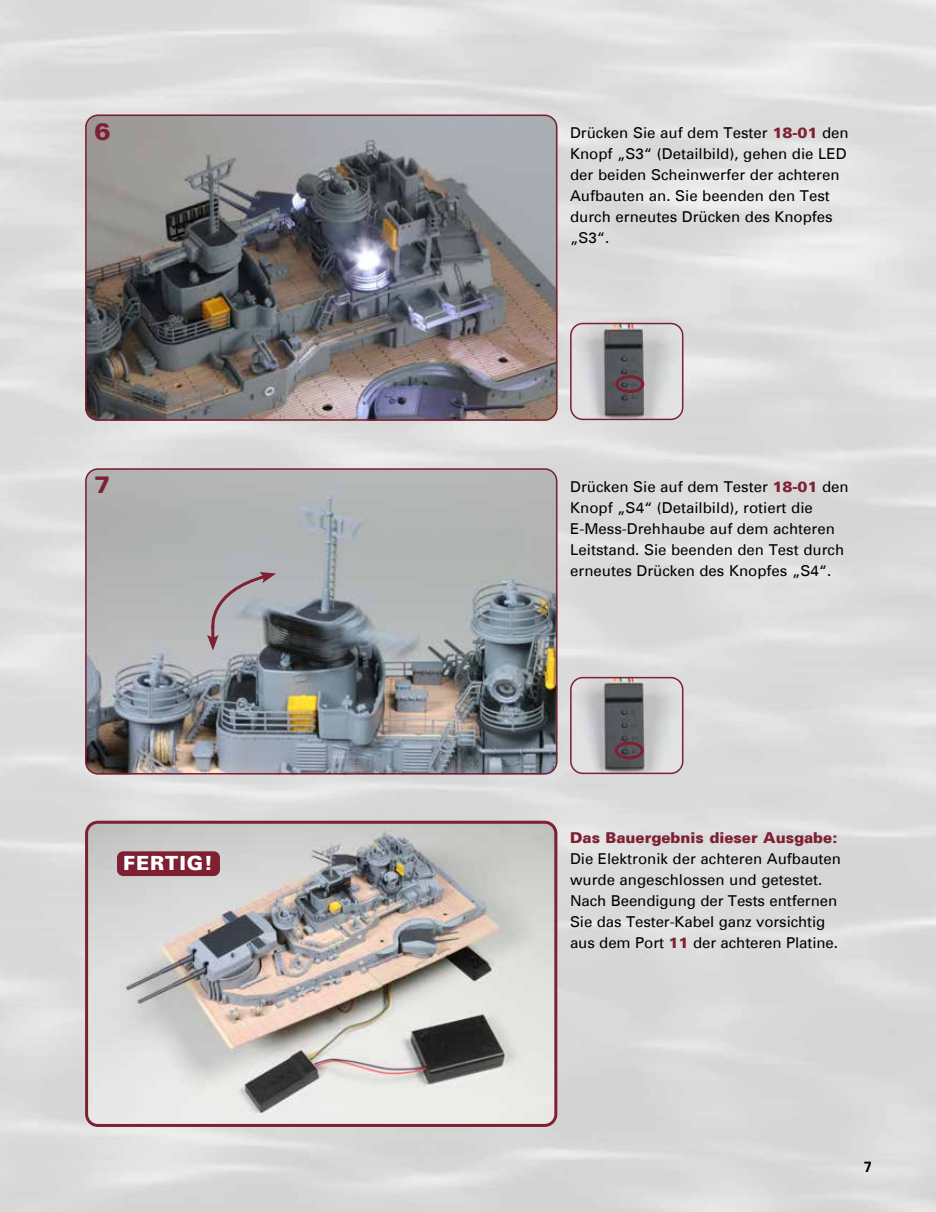
<style>
.page{position:relative;width:936px;height:1212px;background:#fff}
.page>*{position:absolute;margin:0;border:0;box-sizing:border-box;transform-origin:0 0}
.t1{font:900 24px "Univers";color:#7e1f32}
.t2{font:900 19.65px "Univers";letter-spacing:.05em;color:#fff}
.t3{font:15px/21px "Univers";color:#000}
.t4{font:900 15px "Univers";color:#7e1f32}
.t5{font:700 15px "Univers";color:#000}
.s1{font-weight:900;color:#7e1f32}
</style>
<div class="page">
<img style="left:0;top:0;width:935px;height:1212px">
<img style="left:85px;top:821px;width:472px;height:306px">
<div style="left:85px;top:821px;width:472px;height:306px;border:3px solid #7e1f32;border-radius:11px"></div>
<div style="left:117px;top:851px;width:103px;height:25px;background:#7e1f32;border-radius:6px"></div>
<img style="left:85px;top:115px;width:472px;height:306px">
<div style="left:85px;top:115px;width:472px;height:306px;border:2px solid #7e1f32;border-radius:12px"></div>
<img style="left:85px;top:468px;width:472px;height:306px">
<div style="left:85px;top:468px;width:472px;height:306px;border:2px solid #7e1f32;border-radius:12px"></div>
<img style="left:570px;top:323px;width:113px;height:97px">
<div style="left:570px;top:323px;width:113px;height:97px;border:2px solid #7e1f32;border-radius:12px"></div>
<div style="left:615px;top:375px;width:29px;height:18px;border:3px solid #7e1f32;border-radius:50%"></div>
<img style="left:570px;top:677px;width:113px;height:97px">
<div style="left:570px;top:677px;width:113px;height:97px;border:2px solid #7e1f32;border-radius:12px"></div>
<div style="left:614px;top:741px;width:29px;height:18px;border:3px solid #7e1f32;border-radius:50%"></div>
<svg style="left:207px;top:572px;width:69px;height:79px;background:#a6a3a8"></svg>
<h1 class="t1" style="left:95px;top:121px;width:18px">6</h1>
<h1 class="t1" style="left:94px;top:474px;width:18px">7</h1>
<h2 class="t2" style="left:123px;top:854px;width:91px">FERTIG!</h2>
<p class="t3" style="left:570px;top:123px;width:280px">Drücken Sie auf dem Tester <span class="s1">18-01</span> den<br>Knopf „S3“ (Detailbild), gehen die LED der beiden Scheinwerfer der achteren<br>Aufbauten an. Sie beenden den Test durch erneutes Drücken des Knopfes „S3“.</p>
<p class="t3" style="left:570px;top:477px;width:280px">Drücken Sie auf dem Tester <span class="s1">18-01</span> den Knopf „S4“ (Detailbild), rotiert die E-Mess-Drehhaube auf dem achteren Leitstand. Sie beenden den Test durch erneutes Drücken des Knopfes „S4“.</p>
<p class="t4" style="left:570px;top:830px;width:269px">Das Bauergebnis dieser Ausgabe:</p>
<p class="t3" style="left:570px;top:849px;width:272px">Die Elektronik der achteren Aufbauten wurde angeschlossen und getestet.<br>Nach Beendigung der Tests entfernen Sie das Tester-Kabel ganz vorsichtig aus dem Port <span class="s1">11</span> der achteren Platine.</p>
<p class="t5" style="left:863px;top:1160px;width:10px">7</p>
</div>
